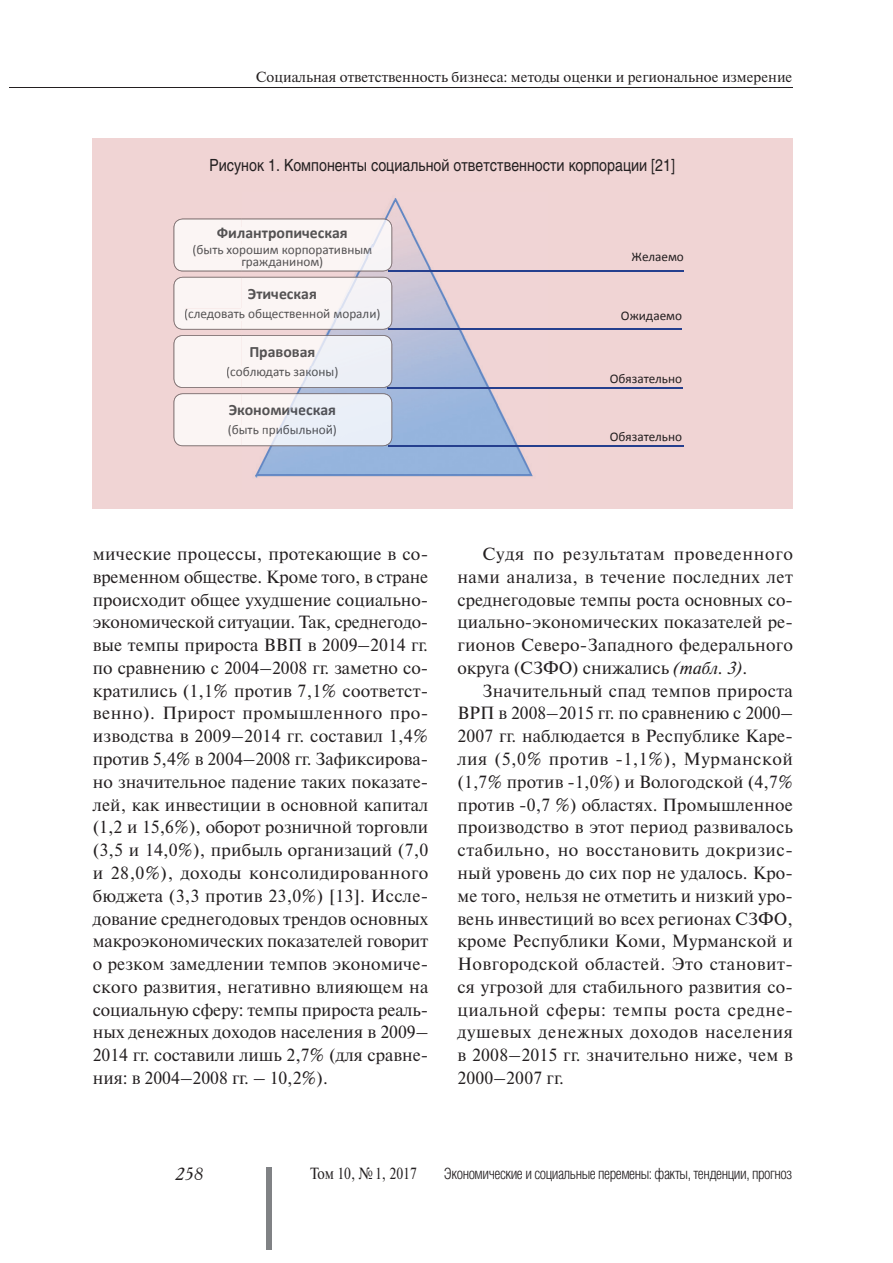
<style>
.page{position:relative;width:893px;height:1263px;background:#fff}
.page>*{position:absolute;margin:0;border:0;box-sizing:border-box;transform-origin:0 0}
.t1{font:17.7px/22.8px "Newton C";letter-spacing:.01em;color:#231f20;text-align:justify}
.t2{font:italic 17.7px "Academy";color:#231f20}
.t3{font:16.65px "Helios";color:#231f20;scale:.85 1}
.t4{font:16.2px "Newton C";color:#231f20;scale:.85 1}
.t5{font:700 15.75px "Calibri";color:#545253}
.t6{font:300 15.45px "Helios Cond";letter-spacing:-.03em;color:#231f20}
.t7{font:14.7px "Newton C";color:#231f20}
.t8{font:13.2px/12.6px "Calibri";color:#545253;text-align:center}
.t9{font:13.2px "Calibri";color:#231f20}
.s1{color:#545254}
.s2{color:#525255}
.s3{color:#525356}
.s4{color:#525256}
.s5{color:#505256}
.s6{color:#4a4d55}
.s7{color:#515258}
.s8{color:#505258}
.s9{font-style:italic}
</style>
<div class="page">
<div style="left:266px;top:1167px;width:6px;height:83px;background:#808285"></div>
<hr style="left:9px;top:87px;width:783px;height:1px;background:#231f20">
<div style="left:92px;top:138px;width:701px;height:371px;background:#f0d4d4"></div>
<img style="left:242px;top:198px;width:306px;height:280px">
<img style="left:242px;top:277px;width:150px;height:52px">
<img style="left:242px;top:335px;width:150px;height:53px">
<div style="left:242px;top:219px;width:150px;height:52px;background:#fbf5f4"></div>
<svg style="left:173px;top:219px;width:69px;height:52px"></svg>
<hr style="left:389px;top:270px;width:295px;height:1px;background:#253f8e">
<hr style="left:389px;top:328px;width:293px;height:2px;background:#253f8e">
<hr style="left:387px;top:387px;width:295px;height:2px;background:#253f8e">
<hr style="left:389px;top:445px;width:295px;height:2px;background:#253f8e">
<svg style="left:173px;top:277px;width:69px;height:169px"></svg>
<img style="left:242px;top:394px;width:150px;height:52px">
<p class="t7" style="left:256px;top:72px;width:538px">Социальная ответственность бизнеса: методы оценки и региональное измерение</p>
<p class="t3" style="left:209px;top:159px;width:549px">Рисунок 1. Компоненты социальной ответственности корпорации [21]</p>
<p class="t5" style="left:217px;top:226px;width:132px">Филантропическая</p>
<p class="t8" style="left:192px;top:244px;width:181px">(быть хорошим корпоративны<span class="s1">м </span>гражданином)</p>
<p class="t9" style="left:632px;top:251px;width:54px">Желаемо</p>
<p class="t5" style="left:248px;top:287px;width:71px">Этическая</p>
<p class="t8" style="left:184px;top:308px;width:198px">(следовать общественной <span class="s2">мора</span><span class="s3">ли</span><span class="s4">)</span></p>
<p class="t5" style="left:249px;top:345px;width:68px">Правовая</p>
<p class="t8" style="left:226px;top:367px;width:114px">(соблюдать зак<span class="s5">оны)</span></p>
<p class="t5" style="left:229px;top:404px;width:109px">Экономи<span class="s6">ч</span><span class="s7">еская</span></p>
<p class="t8" style="left:228px;top:425px;width:111px">(быть при<span class="s8">быльной)</span></p>
<p class="t9" style="left:621px;top:310px;width:63px">Ожидаемо</p>
<p class="t9" style="left:610px;top:373px;width:74px">Обязательно</p>
<p class="t9" style="left:610px;top:431px;width:74px">Обязательно</p>
<p class="t1" style="left:93px;top:544px;width:337px">мические процессы, протекающие в со&shy;временном обществе. Кроме того, в стране происходит общее ухудшение социально&shy;экономической ситуации. Так, среднегодо&shy;вые темпы прироста ВВП в 2009–2014 гг. по сравнению с 2004–2008 гг. заметно со&shy;кратились (1,1% против 7,1% соответст&shy;венно). Прирост промышленного про&shy;изводства в 2009–2014 гг. составил 1,4% против 5,4% в 2004–2008 гг. Зафиксирова&shy;но значительное падение таких показате&shy;лей, как инвестиции в основной капитал (1,2 и 15,6%), оборот розничной торговли (3,5 и 14,0%), прибыль организаций (7,0 и 28,0%), доходы консолидированного бюджета (3,3 против 23,0%) [13]. Иссле&shy;дование среднегодовых трендов основных макроэкономических показателей говорит о резком замедлении темпов экономиче&shy;ского развития, негативно влияющем на социальную сферу: темпы прироста реаль&shy;ных денежных доходов населения в 2009– 2014 гг. составили лишь 2,7% (для сравне&shy;ния: в 2004–2008 гг. – 10,2%).</p>
<p class="t1" style="left:457px;top:544px;width:337px;text-indent:25px">Судя по результатам проведенного нами анализа, в течение последних лет среднегодовые темпы роста основных со&shy;циально-экономических показателей ре&shy;гионов Северо-Западного федерального округа (СЗФО) снижались <span class="s9">(табл. 3)</span>.</p>
<p class="t1" style="left:457px;top:681px;width:337px;text-indent:25px">Значительный спад темпов прироста ВРП в 2008–2015 гг. по сравнению с 2000– 2007 гг. наблюдается в Республике Каре&shy;лия (5,0% против -1,1%), Мурманской (1,7% против -1,0%) и Вологодской (4,7% против -0,7 %) областях. Промышленное производство в этот период развивалось стабильно, но восстановить докризис&shy;ный уровень до сих пор не удалось. Кро&shy;ме того, нельзя не отметить и низкий уро&shy;вень инвестиций во всех регионах СЗФО, кроме Республики Коми, Мурманской и Новгородской областей. Это становит&shy;ся угрозой для стабильного развития со&shy;циальной сферы: темпы роста средне&shy;душевых денежных доходов населения в 2008–2015 гг. значительно ниже, чем в 2000–2007 гг.</p>
<p class="t2" style="left:176px;top:1165px;width:30px">258</p>
<p class="t4" style="left:310px;top:1167px;width:127px">Том 10, № 1, 2017</p>
<p class="t6" style="left:444px;top:1168px;width:350px">Экономические и социальные перемены: факты, тенденции, прогноз</p>
</div>
